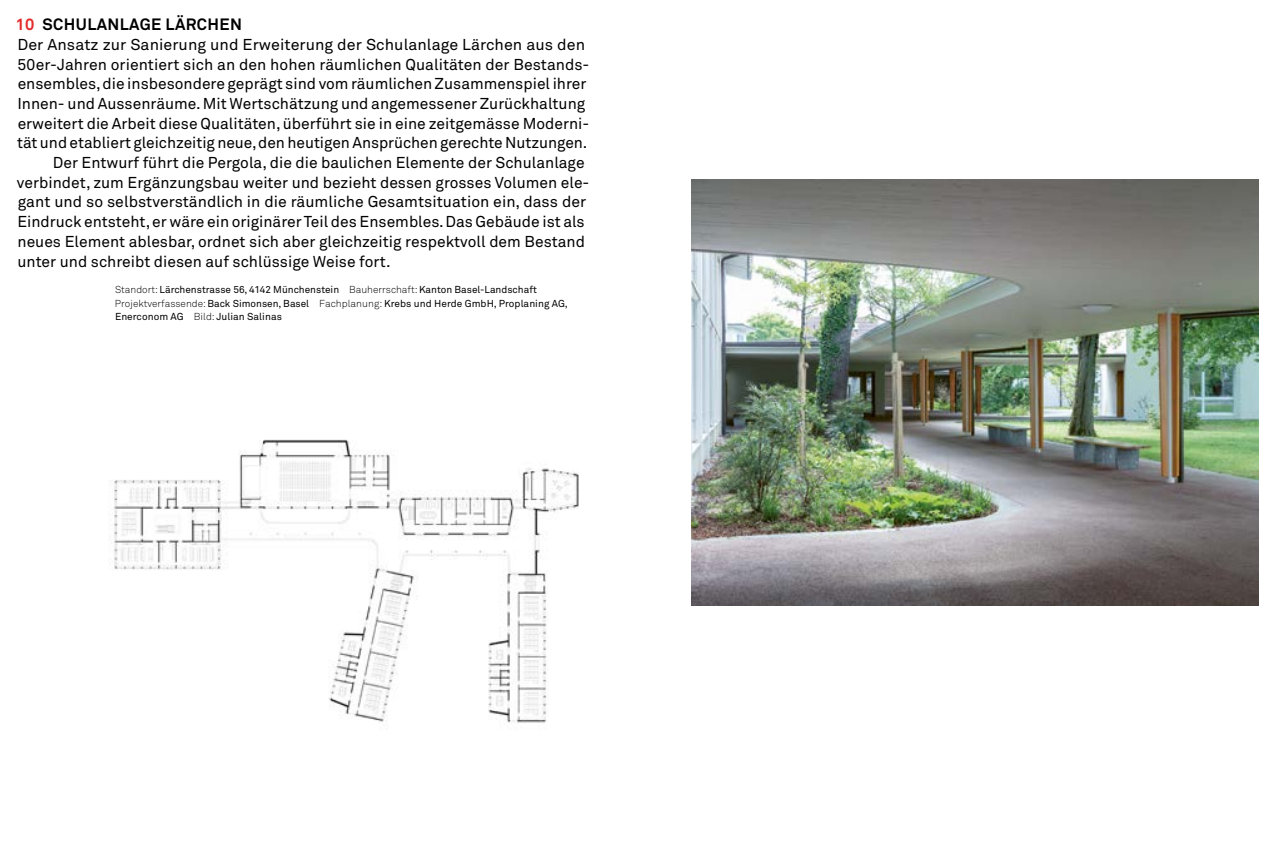
<style>
.page{position:relative;width:1276px;height:851px;background:#fff}
.page>*{position:absolute;margin:0;border:0;box-sizing:border-box;transform-origin:0 0}
.t1{font:700 16.25px "Akkurat";letter-spacing:.025em;color:#000}
.t2{font:15.62px "Akkurat";color:#000}
.t3{font:10px/13.1px "Akkurat";color:#000}
.s1{color:#e42b2b}
.s2{font-weight:300}
</style>
<div class="page">
<img style="left:691px;top:180px;width:567px;height:425px">
<img style="left:113px;top:439px;width:466px;height:284px">
<p class="t1" style="left:15px;top:14px;width:228px"><span class="s1">10</span> SCHULANLAGE LÄRCHEN</p>
<p class="t2" style="left:17px;top:35px;width:569px">Der Ansatz zur Sanierung und Erweiterung der Schulanlage Lärchen aus den</p>
<p class="t2" style="left:18px;top:55px;width:573px">50er-Jahren orientiert sich an den hohen räumlichen Qualitäten der Bestands-</p>
<p class="t2" style="left:18px;top:75px;width:570px">ensembles, die insbesondere geprägt sind vom räumlichen Zusammenspiel ihrer</p>
<p class="t2" style="left:17px;top:94px;width:569px">Innen- und Aussenräume. Mit Wertschätzung und angemessener Zurückhaltung</p>
<p class="t2" style="left:18px;top:114px;width:573px">erweitert die Arbeit diese Qualitäten, überführt sie in eine zeitgemässe Moderni-</p>
<p class="t2" style="left:17px;top:134px;width:572px">tät und etabliert gleichzeitig neue, den heutigen Ansprüchen gerechte Nutzungen.</p>
<p class="t2" style="left:53px;top:153px;width:533px">Der Entwurf führt die Pergola, die die baulichen Elemente der Schulanlage</p>
<p class="t2" style="left:17px;top:173px;width:574px">verbindet, zum Ergänzungsbau weiter und bezieht dessen grosses Volumen ele-</p>
<p class="t2" style="left:18px;top:193px;width:570px">gant und so selbstverständlich in die räumliche Gesamtsituation ein, dass der</p>
<p class="t2" style="left:17px;top:212px;width:569px">Eindruck entsteht, er wäre ein originärer Teil des Ensembles. Das Gebäude ist als</p>
<p class="t2" style="left:18px;top:232px;width:569px">neues Element ablesbar, ordnet sich aber gleichzeitig respektvoll dem Bestand</p>
<p class="t2" style="left:17px;top:252px;width:374px">unter und schreibt diesen auf schlüssige Weise fort.</p>
<p class="t3" style="left:115px;top:283px;width:454px"><span class="s2">Standort:</span> Lärchenstrasse 56, 4142 Münchenstein <span class="s2">Bauherrschaft:</span> Kanton Basel-Landschaft<br><span class="s2">Projektverfassende:</span> Back Simonsen, Basel <span class="s2">Fachplanung:</span> Krebs und Herde GmbH, Proplaning AG,<br>Enerconom AG <span class="s2">Bild:</span> Julian Salinas</p>
</div>
